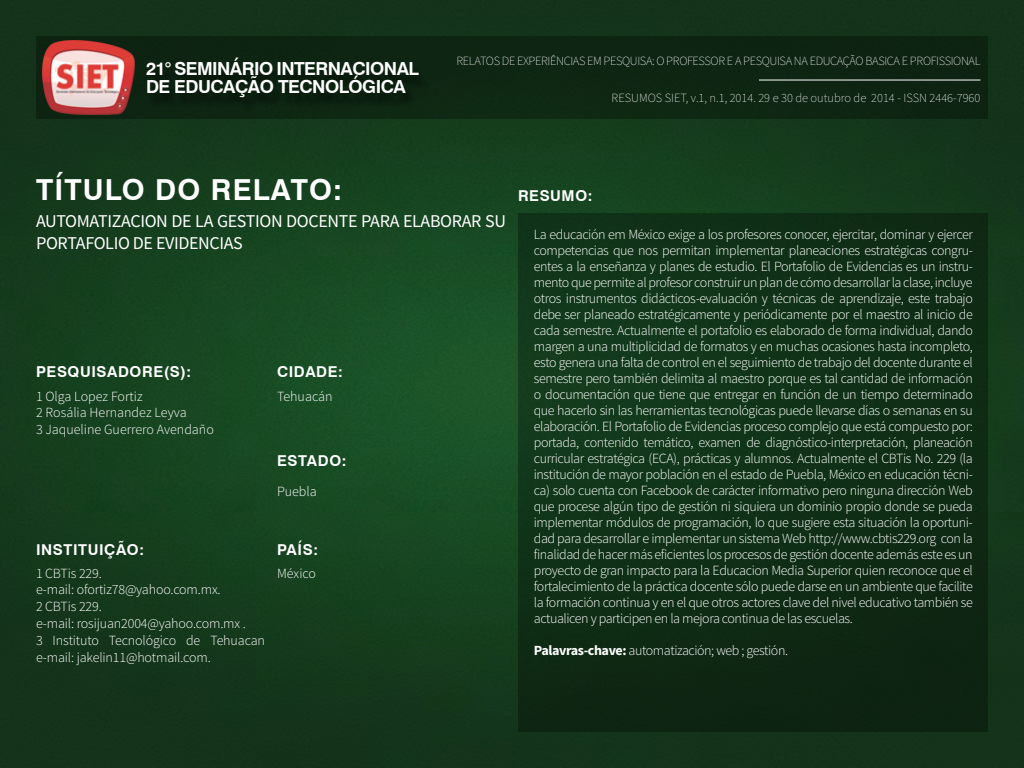
<style>
.page{position:relative;width:1024px;height:768px;background:#fff}
.page>*{position:absolute;margin:0;border:0;box-sizing:border-box;transform-origin:0 0}
.t1{font:700 29px "Swiss 721 BT";letter-spacing:.04em;color:#fff}
.t2{font:18px/21.6px "Source Sans Pro";letter-spacing:-.02em;color:#fff}
.t3{font:700 18px/18px "Swiss 721 BT";letter-spacing:-.03em;color:#fff}
.t4{font:700 15px "Swiss 721 BT";letter-spacing:.04em;color:#fff}
.t5{font:300 14px/16px "Source Sans Pro";letter-spacing:-.01em;color:#fff}
.t6{font:300 14px "Source Sans Pro";letter-spacing:-.03em;color:#fff}
.t7{font:200 12.5px "Source Sans Pro";letter-spacing:-.03em;color:#fff}
.t8{font:200 12.5px "Source Sans Pro";color:#fff}
.s1{font-weight:700}
</style>
<div class="page">
<img style="left:0;top:0;width:1024px;height:768px">
<div style="left:36px;top:36px;width:952px;height:82px;background:#0e2512"></div>
<hr style="left:759px;top:80px;width:221px;height:1px;background:#fff">
<div style="left:518px;top:213px;width:470px;height:519px;background:#0f2f16"></div>
<img style="left:42px;top:40px;width:93px;height:74px">
<div style="left:147px;top:62px;width:283px;height:50px;background:#0b200f"></div>
<p class="t3" style="left:146px;top:59px;width:274px">21° SEMINÁRIO INTERNACIONAL<br>DE EDUCAÇÃO TECNOLÓGICA</p>
<h1 class="t1" style="left:36px;top:170px;width:308px">TÍTULO DO RELATO:</h1>
<p class="t7" style="left:456px;top:54px;width:525px">RELATOS DE EXPERIÊNCIAS EM PESQUISA: O PROFESSOR E A PESQUISA NA EDUCAÇÃO BASICA E PROFISSIONAL</p>
<p class="t8" style="left:612px;top:90px;width:370px">RESUMOS SIET, v.1, n.1, 2014. 29 e 30 de outubro de 2014 - ISSN 2446-7960</p>
<p class="t4" style="left:518px;top:185px;width:76px">RESUMO:</p>
<p class="t2" style="left:36px;top:211px;width:472px">AUTOMATIZACION DE LA GESTION DOCENTE PARA ELABORAR SU<br>PORTAFOLIO DE EVIDENCIAS</p>
<p class="t4" style="left:36px;top:362px;width:157px">PESQUISADORE(S):</p>
<p class="t4" style="left:277px;top:362px;width:67px">CIDADE:</p>
<p class="t5" style="left:36px;top:388px;width:179px;line-height:16.8px">1 Olga Lopez Fortiz<br>2 Rosália Hernandez Leyva<br>3 Jaqueline Guerrero Avendaño</p>
<p class="t5" style="left:277px;top:388px;width:57px">Tehuacán</p>
<p class="t4" style="left:277px;top:451px;width:71px">ESTADO:</p>
<p class="t5" style="left:277px;top:483px;width:41px">Puebla</p>
<p class="t4" style="left:36px;top:539px;width:109px">INSTITUIÇÃO:</p>
<p class="t5" style="left:36px;top:565px;width:230px;line-height:16.8px">1 CBTis 229.<br>e-mail: ofortiz78@yahoo.com.mx.<br>2 CBTis 229.<br>e-mail: rosijuan2004@yahoo.com.mx .<br>3 Instituto Tecnológico de Tehuacan e-mail: jakelin11@hotmail.com.</p>
<p class="t4" style="left:277px;top:539px;width:42px">PAÍS:</p>
<p class="t5" style="left:277px;top:565px;width:41px">México</p>
<p class="t5" style="left:534px;top:226px;width:441px;text-align:justify">La educación em México exige a los profesores conocer, ejercitar, dominar y ejercer competencias que nos permitan implementar planeaciones estratégicas congru&shy;entes a la enseñanza y planes de estudio. El Portafolio de Evidencias es un instru&shy;mento que permite al profesor construir un plan de cómo desarrollar la clase, incluye otros instrumentos didácticos-evaluación y técnicas de aprendizaje, este trabajo debe ser planeado estratégicamente y periódicamente por el maestro al inicio de cada semestre. Actualmente el portafolio es elaborado de forma individual, dando margen a una multiplicidad de formatos y en muchas ocasiones hasta incompleto, esto genera una falta de control en el seguimiento de trabajo del docente durante el semestre pero también delimita al maestro porque es tal cantidad de información o documentación que tiene que entregar en función de un tiempo determinado que hacerlo sin las herramientas tecnológicas puede llevarse días o semanas en su elaboración. El Portafolio de Evidencias proceso complejo que está compuesto por: portada, contenido temático, examen de diagnóstico-interpretación, planeación curricular estratégica (ECA), prácticas y alumnos. Actualmente el CBTis No. 229 (la institución de mayor población en el estado de Puebla, México en educación técni&shy;ca) solo cuenta con Facebook de carácter informativo pero ninguna dirección Web que procese algún tipo de gestión ni siquiera un dominio propio donde se pueda implementar módulos de programación, lo que sugiere esta situación la oportuni&shy;dad para desarrollar e implementar un sistema Web http://www.cbtis229.org con la finalidad de hacer más eficientes los procesos de gestión docente además este es un proyecto de gran impacto para la Educacion Media Superior quien reconoce que el fortalecimiento de la práctica docente sólo puede darse en un ambiente que facilite la formación continua y en el que otros actores clave del nivel educativo también se actualicen y participen en la mejora continua de las escuelas.</p>
<p class="t6" style="left:534px;top:642px;width:256px"><span class="s1">Palavras-chave:</span> automatización; web ; gestión.</p>
</div>
